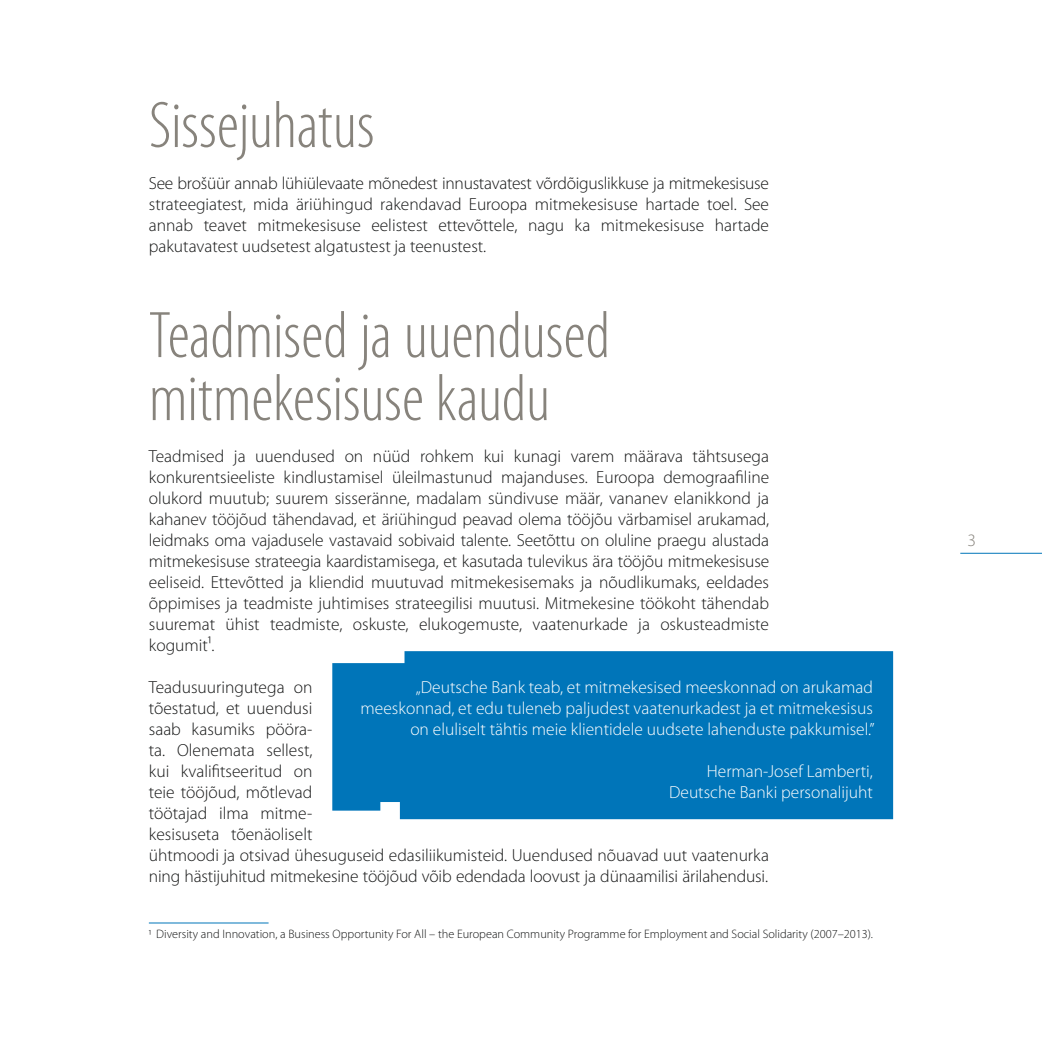
<style>
.page{position:relative;width:1042px;height:1042px;background:#fff}
.page>*{position:absolute;margin:0;border:0;box-sizing:border-box;transform-origin:0 0}
.t1{font:300 condensed 66.5px/63px "Myriad Pro";letter-spacing:-.005em;color:#87837c}
.t2{font:300 17.5px/21px "Myriad Pro";color:#151616;text-align:justify}
.t3{font:300 17.5px/21px "Myriad Pro";color:#fff;text-align:right}
.t4{font:300 17.5px "Myriad Pro";color:#87837c}
.t5{font:300 12.25px "Myriad Pro";color:#151616}
</style>
<div class="page">
<hr style="left:960px;top:553px;width:81px;height:1px;background:#0075b9">
<div style="left:332px;top:651px;width:561px;height:168px;background:#0075b9"></div>
<hr style="left:149px;top:922px;width:120px;height:1px;background:#0075b9">
<h1 class="t1" style="left:149px;top:93px;width:227px">Sissejuhatus</h1>
<p class="t2" style="left:149px;top:173px;width:622px">See brošüür annab lühiülevaate mõnedest innustavatest võrdõiguslikkuse ja mitmekesisuse strateegiatest, mida äriühingud rakendavad Euroopa mitmekesisuse hartade toel. See annab teavet mitmekesisuse eelistest ettevõttele, nagu ka mitmekesisuse hartade pakutavatest uudsetest algatustest ja teenustest.</p>
<h1 class="t1" style="left:149px;top:303px;width:463px">Teadmised ja uuendused mitmekesisuse kaudu</h1>
<p class="t2" style="left:149px;top:446px;width:622px">Teadmised ja uuendused on nüüd rohkem kui kunagi varem määrava tähtsusega konkurentsieeliste kindlustamisel üleilmastunud majanduses. Euroopa demograafiline olukord muutub; suurem sisseränne, madalam sündivuse määr, vananev elanikkond ja kahanev tööjõud tähendavad, et äriühingud peavad olema tööjõu värbamisel arukamad, leidmaks oma vajadusele vastavaid sobivaid talente. Seetõttu on oluline praegu alustada mitmekesisuse strateegia kaardistamisega, et kasutada tulevikus ära tööjõu mitmekesisuse eeliseid. Ettevõtted ja kliendid muutuvad mitmekesisemaks ja nõudlikumaks, eeldades õppimises ja teadmiste juhtimises strateegilisi muutusi. Mitmekesine töökoht tähendab suuremat ühist teadmiste, oskuste, elukogemuste, vaatenurkade ja oskusteadmiste kogumit¹.</p>
<p class="t2" style="left:149px;top:677px;width:622px;text-align:left">Teadusuuringutega on<br>tõestatud, et uuendusi<br>saab kasumiks pööra-<br>ta. Olenemata sellest,<br>kui kvalifitseeritud on<br>teie tööjõud, mõtlevad<br>töötajad ilma mitme-<br>kesisuseta tõenäoliselt<br>ühtmoodi ja otsivad ühesuguseid edasiliikumisteid. Uuendused nõuavad uut vaatenurka ning hästijuhitud mitmekesine tööjõud võib edendada loovust ja dünaamilisi ärilahendusi.</p>
<p class="t3" style="left:361px;top:677px;width:515px">„Deutsche Bank teab, et mitmekesised meeskonnad on arukamad meeskonnad, et edu tuleneb paljudest vaatenurkadest ja et mitmekesisus on eluliselt tähtis meie klientidele uudsete lahenduste pakkumisel.”</p>
<p class="t3" style="left:669px;top:761px;width:205px">Herman-Josef Lamberti,<br>Deutsche Banki personalijuht</p>
<p class="t5" style="left:156px;top:927px;width:718px">Diversity and Innovation, a Business Opportunity For All – the European Community Programme for Employment and Social Solidarity (2007–2013).</p>
<p class="t4" style="left:967px;top:531px;width:10px">3</p>
</div>
